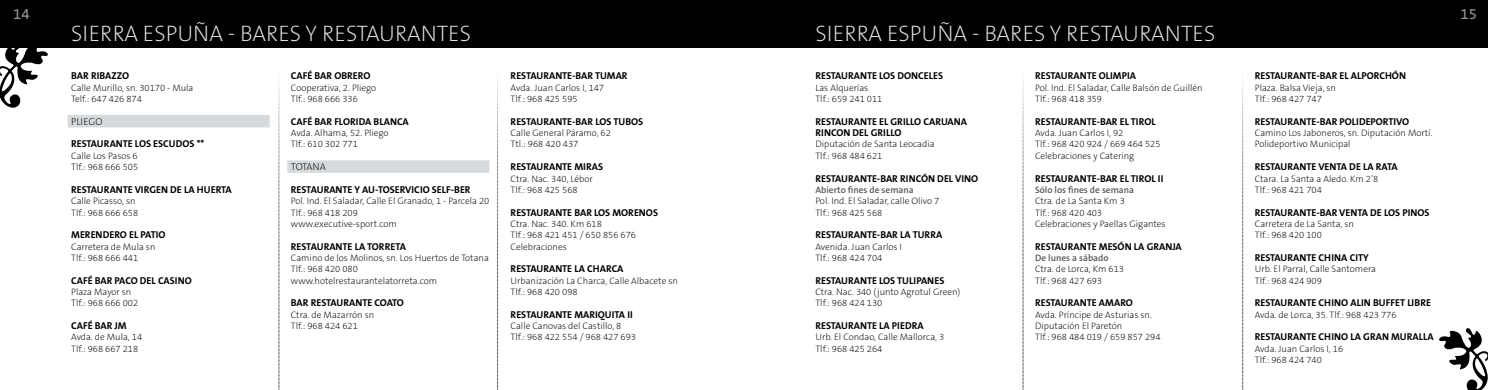
<style>
.page{position:relative;width:1488px;height:390px;background:#fff}
.page>*{position:absolute;margin:0;border:0;box-sizing:border-box;transform-origin:0 0}
.t1{font:95px "Woodtype Ornaments Std";color:#000}
.t2{font:200 22.5px "The Sans B2";color:#e2e4e5}
.t3{font:15px "The Sans B5 Plain";color:#98989e}
.t4{font:700 10px/11.4px "The Sans B7";color:#000}
.t5{font:200 10px "The Sans B2";color:#000}
.t6{font:200 9.38px/11.4px "The Sans B2";color:#000}
.t7{font:600 9.38px "The Sans B6";color:#55555b}
</style>
<div class="page">
<div style="left:0;top:0;width:744px;height:48px;background:#000"></div>
<svg style="left:279px;top:86px;width:1px;height:304px"></svg>
<svg style="left:497px;top:78px;width:2px;height:312px"></svg>
<div style="left:744px;top:0;width:744px;height:48px;background:#000"></div>
<svg style="left:1023px;top:82px;width:1px;height:308px"></svg>
<svg style="left:1242px;top:78px;width:2px;height:312px"></svg>
<div style="left:68px;top:115px;width:202px;height:12px;background:#d7dadc"></div>
<div style="left:287px;top:160px;width:202px;height:13px;background:#d7dadc"></div>
<h3 class="t3" style="left:13px;top:6px;width:18px">14</h3>
<h1 class="t1" style="left:-2px;top:37px;width:52px">•</h1>
<h2 class="t2" style="left:71px;top:21px;width:23px">SIERRA</h2>
<h2 class="t2" style="left:143px;top:21px;width:327px">ESPU ÑA - Bares y Restaurantes</h2>
<h2 class="t2" style="left:815px;top:21px;width:23px">SIERRA</h2>
<h2 class="t2" style="left:887px;top:21px;width:327px">ESPU ÑA - Bares y Restaurantes</h2>
<p class="t4" style="left:71px;top:71px;width:47px">BAR RIBAZZO</p>
<p class="t6" style="left:71px;top:82px;width:124px">Calle Murillo, sn. 30170 - Mula<br>Telf.: 647 426 874</p>
<p class="t5" style="left:71px;top:116px;width:33px">Pliego</p>
<p class="t4" style="left:71px;top:139px;width:51px">RESTAURANTE</p>
<p class="t4" style="left:135px;top:139px;width:71px">LOS ESCUDOS **</p>
<p class="t6" style="left:71px;top:150px;width:69px">Calle Los Pasos 6<br>Tlf.: 968 666 505</p>
<p class="t4" style="left:71px;top:184px;width:51px">RESTAURANTE</p>
<p class="t4" style="left:135px;top:184px;width:13px">VIRGEN</p>
<p class="t4" style="left:170px;top:184px;width:63px">DE LA HUERTA</p>
<p class="t6" style="left:71px;top:196px;width:69px">Calle Picasso, sn<br>Tlf.: 968 666 658</p>
<p class="t4" style="left:71px;top:229px;width:16px">MERENDERO</p>
<p class="t4" style="left:129px;top:229px;width:28px">EL PATIO</p>
<p class="t6" style="left:71px;top:241px;width:86px">Carretera de Mula sn<br>Tlf.: 968 666 441</p>
<p class="t4" style="left:71px;top:275px;width:75px">CAFÉ BAR PACO DEL</p>
<p class="t4" style="left:158px;top:275px;width:24px">CASINO</p>
<p class="t6" style="left:71px;top:286px;width:69px">Plaza Mayor sn<br>Tlf.: 968 666 002</p>
<p class="t4" style="left:71px;top:320px;width:57px">CAFÉ BAR JM</p>
<p class="t6" style="left:71px;top:332px;width:72px">Avda. de Mula, 14<br>Tlf.: 968 667 218</p>
<p class="t4" style="left:291px;top:71px;width:58px">CAFÉ BAR OBRERO</p>
<p class="t6" style="left:291px;top:82px;width:87px">Cooperativa, 2. Pliego<br>Tlf.: 968 666 336</p>
<p class="t4" style="left:291px;top:116px;width:55px">CAFÉ BAR FLORID</p>
<p class="t4" style="left:365px;top:116px;width:45px">A BLANCA</p>
<p class="t6" style="left:291px;top:127px;width:99px">Avda. Alhama, 52. Pliego<br>Tlf.: 610 302 771</p>
<p class="t5" style="left:291px;top:161px;width:36px">Totan a</p>
<p class="t4" style="left:291px;top:184px;width:181px">RESTAU RANTE Y AU-TOSERVICIO SELF-BER</p>
<p class="t6" style="left:291px;top:196px;width:200px">Pol. I nd. El Saladar, Calle El Granado, 1 - Parcela 20<br>Tlf.: 968 418 209<br>www.executive-sport.com</p>
<p class="t4" style="left:291px;top:241px;width:117px">RESTAU RANTE LA TORRETA</p>
<p class="t6" style="left:291px;top:252px;width:199px">Camino de los Molinos, sn. Los Huertos de Totana<br>Tlf.: 968 420 080 www.hotelrestaurantelatorreta.com</p>
<p class="t4" style="left:291px;top:297px;width:115px">BAR RESTAU RANTE COATO</p>
<p class="t6" style="left:291px;top:309px;width:85px">Ctra. de Mazarrón sn<br>Tlf.: 968 424 621</p>
<p class="t4" style="left:511px;top:71px;width:118px">RESTAU RANTE-BAR TUMAR</p>
<p class="t6" style="left:511px;top:82px;width:95px">Avda. Juan Carlos I, 147<br>Tlf.: 968 425 595</p>
<p class="t4" style="left:511px;top:116px;width:133px">RESTAU RANTE-BAR LOS TUBOS</p>
<p class="t6" style="left:511px;top:127px;width:102px">Calle General Páramo, 62<br>Ttl.: 968 420 437</p>
<p class="t4" style="left:511px;top:161px;width:88px">RESTAU RANTE MIRAS</p>
<p class="t6" style="left:511px;top:173px;width:84px">Ctra. Nac. 340, Lébor<br>Tlf.: 968 425 568</p>
<p class="t4" style="left:511px;top:207px;width:148px">RESTAU RANTE BAR LOS MORENOS</p>
<p class="t6" style="left:511px;top:218px;width:127px">Ctra. Nac. 340. Km 618<br>Tlf.: 968 421 451 / 650 856 676<br>Celebraciones</p>
<p class="t4" style="left:511px;top:263px;width:114px">RESTAU RANTE LA CHARCA</p>
<p class="t6" style="left:511px;top:275px;width:169px">U rbanización La Charca, Calle Albacete sn<br>Tlf.: 968 420 098</p>
<p class="t4" style="left:511px;top:309px;width:124px">RESTAU RANTE MARIQU ITA II</p>
<p class="t6" style="left:511px;top:320px;width:127px">Calle Canovas del Castillo, 8<br>Tlf.: 968 422 554 / 968 427 693</p>
<p class="t4" style="left:815px;top:71px;width:128px">RESTAU RANTE LOS DONCELES</p>
<p class="t6" style="left:815px;top:82px;width:69px">Las Alquerías<br>Tlf.: 659 241 011</p>
<p class="t4" style="left:815px;top:116px;width:153px">RESTAU RANTE EL GRILLO CARUANA<br>RINCON DEL GRILLO</p>
<p class="t6" style="left:815px;top:139px;width:121px">Diputación de Santa Leocadia<br>Tlf.: 968 484 621</p>
<p class="t4" style="left:815px;top:173px;width:164px">RESTAU RANTE-BAR RINCÓN DEL VINO</p>
<p class="t7" style="left:815px;top:185px;width:100px">Abierto fines de semana</p>
<p class="t6" style="left:815px;top:196px;width:125px">Pol. I nd. El Saladar, calle Olivo 7<br>Tlf.: 968 425 568</p>
<p class="t4" style="left:815px;top:229px;width:128px">RESTAU RANTE-BAR LA TURRA</p>
<p class="t6" style="left:815px;top:241px;width:86px">Avenida. Juan Carlos I<br>Tlf.: 968 424 704</p>
<p class="t4" style="left:815px;top:275px;width:130px">RESTAU RANTE LOS TULIPANES</p>
<p class="t6" style="left:815px;top:286px;width:146px">Ctra. Nac. 340 (junto Agrotul Green)<br>Tlf.: 968 424 130</p>
<p class="t4" style="left:815px;top:320px;width:110px">RESTAU RANTE LA PIEDRA</p>
<p class="t6" style="left:815px;top:332px;width:130px">U rb. E l Condao, Calle Mallorca, 3<br>Tlf.: 968 425 264</p>
<p class="t4" style="left:1035px;top:71px;width:102px">RESTAU RANTE OLIMPIA</p>
<p class="t6" style="left:1035px;top:82px;width:169px">Pol. I nd. El Saladar, Calle Balsón de Guillén<br>Tlf.: 968 418 359</p>
<p class="t4" style="left:1035px;top:116px;width:122px">RESTAU RANTE-BAR EL TIROL</p>
<p class="t6" style="left:1035px;top:127px;width:127px">Avda. Juan Carlos I, 92<br>Tlf.: 968 420 924 / 669 464 525<br>Celebraciones y Catering</p>
<p class="t4" style="left:1035px;top:173px;width:130px">RESTAU RANTE-BAR EL TIROL II</p>
<p class="t7" style="left:1035px;top:185px;width:100px">Sólo los fines de semana</p>
<p class="t6" style="left:1035px;top:196px;width:132px">Ctra. de La Santa Km 3<br>Tlf.: 968 420 403<br>Celebraciones y Paellas Gigantes</p>
<p class="t4" style="left:1035px;top:241px;width:148px">RESTAU RANTE MESÓ N LA GRANJA</p>
<p class="t7" style="left:1035px;top:253px;width:75px">De lunes a sábado</p>
<p class="t6" style="left:1035px;top:264px;width:90px">Ctra. de Lorca, Km 613<br>Tlf.: 968 427 693</p>
<p class="t4" style="left:1035px;top:297px;width:99px">RESTAU RANTE AMARO</p>
<p class="t6" style="left:1035px;top:309px;width:127px">Avda. Príncipe de Asturias sn.<br>Diputación E l Paretón<br>Tlf.: 968 484 019 / 659 857 294</p>
<h3 class="t3" style="left:1460px;top:6px;width:18px">15</h3>
<p class="t4" style="left:1255px;top:71px;width:153px">RESTAU RANTE-BAR EL ALPORCHÓN</p>
<p class="t6" style="left:1255px;top:82px;width:83px">Plaza. Balsa Vieja, sn<br>Tlf.: 968 427 747</p>
<p class="t4" style="left:1255px;top:116px;width:156px">RESTAU RANTE-BAR POLIDEPORTIVO</p>
<p class="t6" style="left:1255px;top:127px;width:179px">Camino Los Jaboneros, sn. Diputación Mortí.<br>Polideportivo Municipal</p>
<p class="t4" style="left:1255px;top:161px;width:144px">RESTAU RANTE VENTA DE LA RATA</p>
<p class="t6" style="left:1255px;top:173px;width:125px">Ctara. La Santa a Aledo. Km 2’8<br>Tlf.: 968 421 704</p>
<p class="t4" style="left:1255px;top:207px;width:176px">RESTAU RANTE-BAR VENTA DE LOS PINOS</p>
<p class="t6" style="left:1255px;top:218px;width:101px">Carretera de La Santa, sn<br>Tlf.: 968 420 100</p>
<p class="t4" style="left:1255px;top:252px;width:115px">RESTAU RANTE CH INA CITY</p>
<p class="t6" style="left:1255px;top:264px;width:123px">U rb. E l Parral, Calle Santomera<br>Tlf.: 968 424 909</p>
<p class="t4" style="left:1255px;top:297px;width:178px">RESTAU RANTE CH INO ALIN BUFFET LIBRE</p>
<p class="t6" style="left:1255px;top:309px;width:143px">Avda. de Lorca, 35. Tlf.: 968 423 776</p>
<p class="t4" style="left:1255px;top:331px;width:180px">RESTAU RANTE CH INO LA GRAN MURALLA</p>
<p class="t6" style="left:1255px;top:343px;width:90px">Avda. Juan Carlos I, 16<br>Tlf.: 968 424 740</p>
<h1 class="t1" style="left:1439px;top:322px;width:52px">•</h1>
</div>
